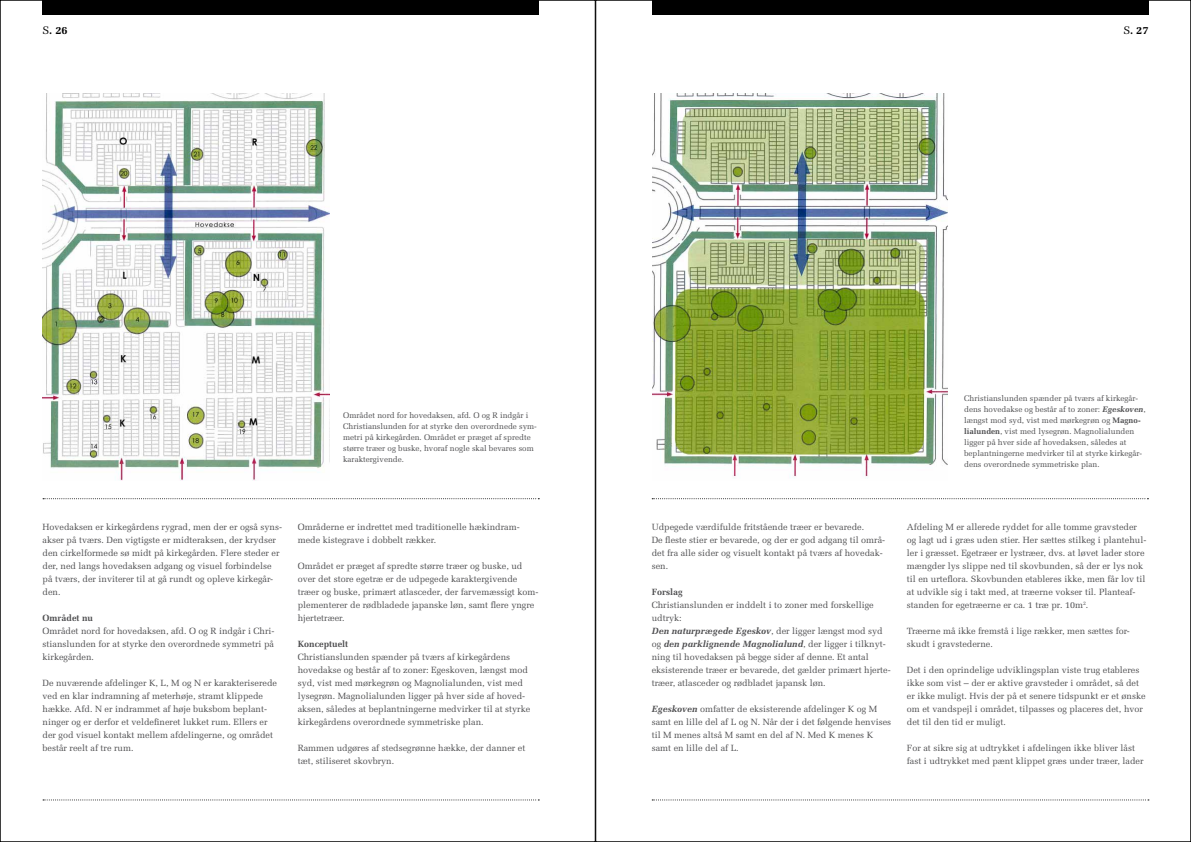
<style>
.page{position:relative;width:1191px;height:842px;background:#fff}
.page>*{position:absolute;margin:0;border:0;box-sizing:border-box;transform-origin:0 0}
.t1{font:700 11px "Melior";color:#000}
.t2{font:9px/13px "Melior";color:#4d4d4f}
.t3{font:700 9px "Melior";color:#4d4d4f}
.t4{font:8px/11px "Melior";color:#4d4d4f}
.s1{font-weight:400}
.s2{font-weight:700;font-style:italic}
.s3{font-weight:700}
</style>
<div class="page">
<div style="left:43px;top:0;width:496px;height:14px;background:#000"></div>
<div style="left:652px;top:0;width:496px;height:14px;background:#000"></div>
<svg style="left:652px;top:799px;width:497px;height:1px"></svg>
<svg style="left:43px;top:799px;width:496px;height:1px"></svg>
<svg style="left:43px;top:498px;width:496px;height:1px"></svg>
<svg style="left:652px;top:498px;width:496px;height:1px"></svg>
<img style="left:43px;top:94px;width:287px;height:387px">
<img style="left:652px;top:94px;width:295px;height:385px">
<p class="t1" style="left:43px;top:23px;width:27px"><span class="s1">S</span>. 26</p>
<p class="t1" style="left:1123px;top:23px;width:27px"><span class="s1">S</span>. 27</p>
<p class="t4" style="left:343px;top:410px;width:195px">Området nord for hovedaksen, afd. O og R indgår i Christianslunden for at styrke den overordnede sym&shy;metri på kirkegården. Området er præget af spredte større træer og buske, hvoraf nogle skal bevares som karaktergivende.</p>
<p class="t2" style="left:43px;top:520px;width:241px">Hovedaksen er kirkegårdens rygrad, men der er også syns&shy;akser på tværs. Den vigtigste er midteraksen, der krydser den cirkelformede sø midt på kirkegården. Flere steder er der, ned langs hovedaksen adgang og visuel forbindelse på tværs, der inviterer til at gå rundt og opleve kirkegår&shy;den.</p>
<p class="t3" style="left:43px;top:612px;width:52px">Området nu</p>
<p class="t2" style="left:43px;top:624px;width:234px;text-align:justify">Området nord for hovedaksen, afd. O og R indgår i Chri&shy;stianslunden for at styrke den overordnede symmetri på kirkegården.</p>
<p class="t2" style="left:43px;top:676px;width:236px">De nuværende afdelinger K, L, M og N er karakteriserede ved en klar indramning af meterhøje, stramt klippede hække. Afd. N er indrammet af høje buksbom beplant&shy;ninger og er derfor et veldefineret lukket rum. Ellers er der god visuel kontakt mellem afdelingerne, og området består reelt af tre rum.</p>
<p class="t2" style="left:298px;top:520px;width:223px">Områderne er indrettet med traditionelle hækindram&shy;mede kistegrave i dobbelt rækker.</p>
<p class="t2" style="left:298px;top:559px;width:242px">Området er præget af spredte større træer og buske, ud over det store egetræ er de udpegede karaktergivende træer og buske, primært atlasceder, der farvemæssigt kom&shy;plementerer de rødbladede japanske løn, samt flere yngre hjertetræer.</p>
<p class="t3" style="left:298px;top:638px;width:52px">Konceptuelt</p>
<p class="t2" style="left:298px;top:650px;width:234px">Christianslunden spænder på tværs af kirkegårdens hovedakse og består af to zoner: Egeskoven, længst mod syd, vist med mørkegrøn og Magnolialunden, vist med lysegrøn. Magnolialunden ligger på hver side af hoved&shy;aksen, således at beplantningerne medvirker til at styrke kirkegårdens overordnede symmetriske plan.</p>
<p class="t2" style="left:298px;top:741px;width:229px">Rammen udgøres af stedsegrønne hække, der danner et tæt, stiliseret skovbryn.</p>
<p class="t4" style="left:964px;top:392px;width:183px">Christianslunden spænder på tværs af kirkegår&shy;dens hovedakse og består af to zoner: <span class="s2">Egeskoven</span>, længst mod syd, vist med mørkegrøn og <span class="s3">Magno&shy;lialunden</span>, vist med lysegrøn. Magnolialunden ligger på hver side af hovedaksen, således at beplantningerne medvirker til at styrke kirkegår&shy;dens overordnede symmetriske plan.</p>
<p class="t2" style="left:651px;top:520px;width:235px">Udpegede værdifulde fritstående træer er bevarede.<br>De fleste stier er bevarede, og der er god adgang til områ&shy;det fra alle sider og visuelt kontakt på tværs af hovedak&shy;sen.</p>
<p class="t3" style="left:651px;top:586px;width:32px">Forslag</p>
<p class="t2" style="left:651px;top:598px;width:241px">Christianslunden er inddelt i to zoner med forskellige udtryk:<br><span class="s2">Den naturprægede Egeskov</span>, der ligger længst mod syd og <span class="s2">den parklignende Magnolialund</span>, der ligger i tilknyt&shy;ning til hovedaksen på begge sider af denne. Et antal eksisterende træer er bevarede, det gælder primært hjerte&shy;træer, atlasceder og rødbladet japansk løn.</p>
<p class="t2" style="left:651px;top:702px;width:241px"><span class="s2">Egeskoven</span> omfatter de eksisterende afdelinger K og M samt en lille del af L og N. Når der i det følgende henvises til M menes altså M samt en del af N. Med K menes K samt en lille del af L.</p>
<p class="t2" style="left:907px;top:520px;width:241px">Afdeling M er allerede ryddet for alle tomme gravsteder og lagt ud i græs uden stier. Her sættes stilkeg i plantehul&shy;ler i græsset. Egetræer er lystræer, dvs. at løvet lader store mængder lys slippe ned til skovbunden, så der er lys nok til en urteflora. Skovbunden etableres ikke, men får lov til at udvikle sig i takt med, at træerne vokser til. Planteaf&shy;standen for egetræerne er ca. 1 træ pr. 10m<sup>2</sup>.</p>
<p class="t2" style="left:907px;top:624px;width:224px">Træerne må ikke fremstå i lige rækker, men sættes for&shy;skudt i gravstederne.</p>
<p class="t2" style="left:907px;top:663px;width:240px">Det i den oprindelige udviklingsplan viste trug etableres ikke som vist – der er aktive gravsteder i området, så det er ikke muligt. Hvis der på et senere tidspunkt er et ønske om et vandspejl i området, tilpasses og placeres det, hvor det til den tid er muligt.</p>
<p class="t2" style="left:907px;top:741px;width:238px">For at sikre sig at udtrykket i afdelingen ikke bliver låst fast i udtrykket med pænt klippet græs under træer, lader</p>
</div>
